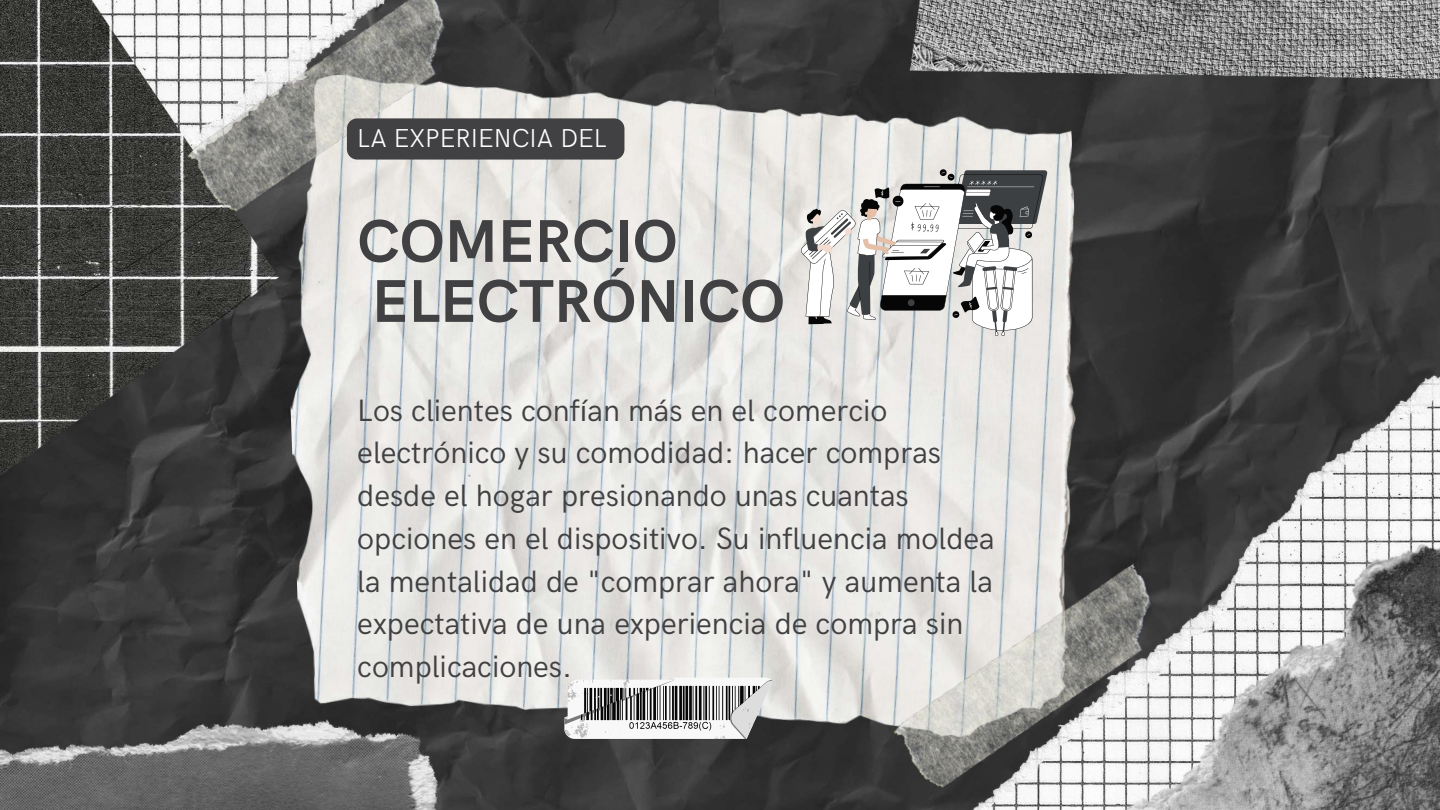
<style>
.page{position:relative;width:1440px;height:810px;background:#fff}
.page>*{position:absolute;margin:0;border:0;box-sizing:border-box;transform-origin:0 0}
.t1{font:700 60.5px/60px "HK Grotesk";color:#414042}
.t2{font:31px/42.8px "HK Grotesk";color:#414042}
.t3{font:300 26px "HK Grotesk";color:#fff}
</style>
<div class="page">
<img style="left:0;top:0;width:1440px;height:810px">
<img style="left:761px;top:312px;width:679px;height:498px">
<img style="left:480px;top:0;width:173px;height:48px">
<img style="left:0;top:0;width:278px;height:530px">
<img style="left:278px;top:48px;width:815px;height:713px">
<img style="left:173px;top:0;width:307px;height:222px">
<img style="left:880px;top:557px;width:131px;height:241px">
<img style="left:880px;top:0;width:560px;height:81px">
<img style="left:1011px;top:495px;width:429px;height:315px">
<svg style="left:564px;top:678px;width:209px;height:61px"></svg>
<img style="left:0;top:719px;width:457px;height:91px">
<div style="left:347px;top:118px;width:277px;height:42px;background:#414042"></div>
<svg style="left:801px;top:169px;width:246px;height:167px"></svg>
<p class="t3" style="left:357px;top:123px;width:251px">LA EXPERIENCIA DEL</p>
<h1 class="t1" style="left:357px;top:214px;width:429px">COMERCIO<br>ELECTRÓNICO</h1>
<p class="t2" style="left:357px;top:390px;width:639px">Los clientes confían más en el comercio electrónico y su comodidad: hacer compras desde el hogar presionando unas cuantas opciones en el dispositivo. Su influencia moldea la mentalidad de "comprar ahora" y aumenta la expectativa de una experiencia de compra sin complicaciones.</p>
</div>
